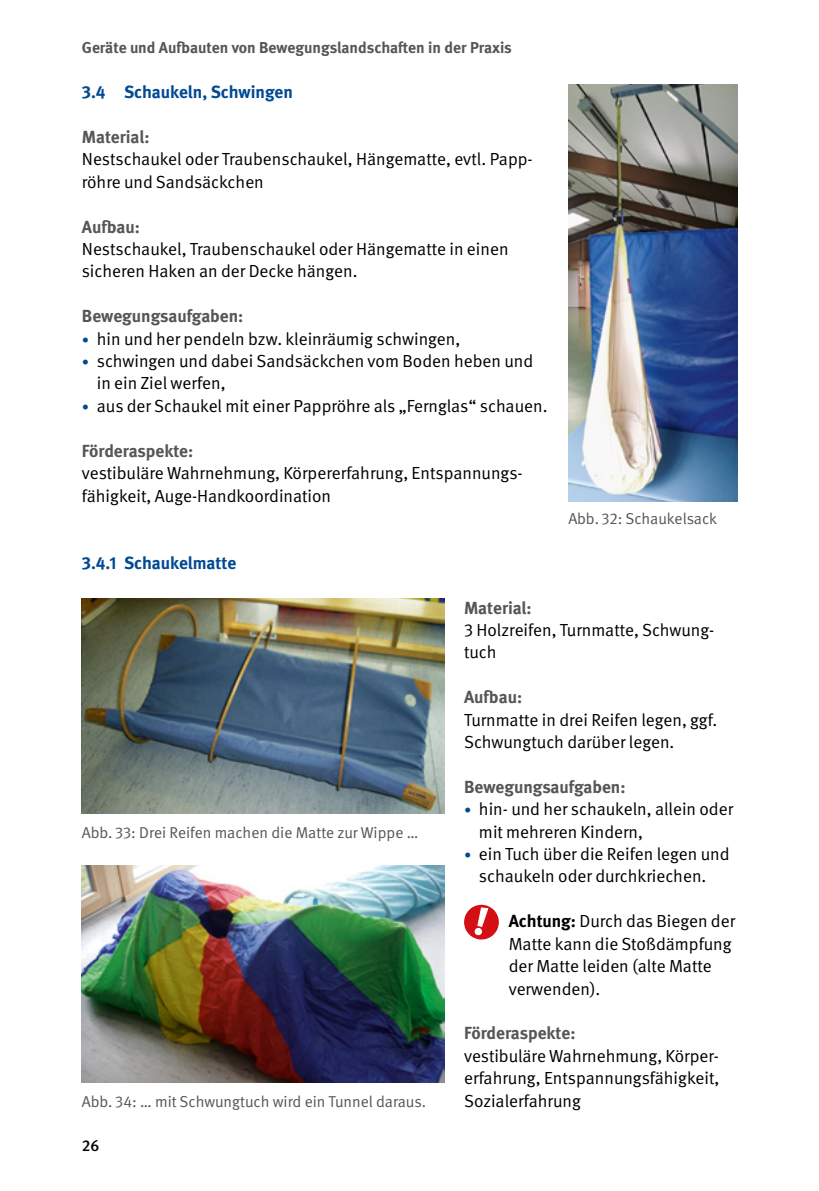
<style>
.page{position:relative;width:819px;height:1191px;background:#fff}
.page>*{position:absolute;margin:0;border:0;box-sizing:border-box;transform-origin:0 0}
.t1{font:17.5px/22.4px "DGUV Meta";color:#000}
.t2{font:700 17.5px "DGUV Meta";color:#565656}
.t3{font:700 17.5px "DGUV Meta";letter-spacing:-.005em;color:#004993}
.t4{font:15.75px "DGUV Meta";letter-spacing:-.005em;color:#565656}
.t5{font:700 15.75px "DGUV Meta";color:#565656}
.t6{font:500 15.75px "DGUV Meta";color:#000}
.s1{font-size:14px;color:#004993}
.s2{font-weight:700}
</style>
<div class="page">
<img style="left:568px;top:84px;width:169px;height:417px">
<div style="left:464px;top:904px;width:35px;height:35px;background:#d40f14;border-radius:50%"></div>
<svg style="left:474px;top:907px;width:15px;height:29px"></svg>
<img style="left:82px;top:598px;width:362px;height:215px">
<img style="left:82px;top:865px;width:362px;height:217px">
<p class="t5" style="left:82px;top:38px;width:431px">Geräte und Aufbauten von Bewegungslandschaften in der Praxis</p>
<p class="t3" style="left:82px;top:82px;width:212px">3.4 Schaukeln, Schwingen</p>
<p class="t2" style="left:82px;top:126px;width:69px">Material:</p>
<p class="t1" style="left:82px;top:148px;width:452px">Nestschaukel oder Traubenschaukel, Hängematte, evtl. Papp&shy;röhre und Sandsäckchen</p>
<p class="t2" style="left:82px;top:216px;width:60px">Aufbau:</p>
<p class="t1" style="left:82px;top:238px;width:428px">Nestschaukel, Traubenschaukel oder Hängematte in einen sicheren Haken an der Decke hängen.</p>
<p class="t2" style="left:82px;top:306px;width:163px">Bewegungsaufgaben:</p>
<p class="t1" style="left:82px;top:328px;width:380px"><span class="s1">∙</span> hin und her pendeln bzw. kleinräumig schwingen,</p>
<p class="t1" style="left:82px;top:350px;width:453px"><span class="s1">∙</span> schwingen und dabei Sandsäckchen vom Boden heben und</p>
<p class="t1" style="left:97px;top:372px;width:130px">in ein Ziel werfen,</p>
<p class="t1" style="left:82px;top:395px;width:467px"><span class="s1">∙</span> aus der Schaukel mit einer Pappröhre als „Fernglas“ schauen.</p>
<p class="t2" style="left:82px;top:440px;width:113px">Förderaspekte:</p>
<p class="t1" style="left:82px;top:462px;width:440px">vestibuläre Wahrnehmung, Körpererfahrung, Entspannungs&shy;fähigkeit, Auge-Handkoordination</p>
<p class="t3" style="left:82px;top:552px;width:156px">3.4.1 Schaukelmatte</p>
<p class="t4" style="left:568px;top:509px;width:150px">Abb. 32: Schaukelsack</p>
<p class="t4" style="left:82px;top:823px;width:338px">Abb. 33: Drei Reifen machen die Matte zur Wippe …</p>
<p class="t4" style="left:82px;top:1092px;width:346px">Abb. 34: … mit Schwungtuch wird ein Tunnel daraus.</p>
<p class="t6" style="left:82px;top:1136px;width:19px">26</p>
<p class="t2" style="left:464px;top:597px;width:69px">Material:</p>
<p class="t1" style="left:464px;top:619px;width:252px">3 Holzreifen, Turnmatte, Schwung&shy;tuch</p>
<p class="t2" style="left:464px;top:686px;width:60px">Aufbau:</p>
<p class="t1" style="left:464px;top:708px;width:255px">Turnmatte in drei Reifen legen, ggf.<br>Schwungtuch darüber legen.</p>
<p class="t2" style="left:464px;top:776px;width:163px">Bewegungsaufgaben:</p>
<p class="t1" style="left:464px;top:798px;width:271px"><span class="s1">∙</span> hin- und her schaukeln, allein oder</p>
<p class="t1" style="left:479px;top:820px;width:165px">mit mehreren Kindern,</p>
<p class="t1" style="left:464px;top:843px;width:267px"><span class="s1">∙</span> ein Tuch über die Reifen legen und</p>
<p class="t1" style="left:479px;top:865px;width:229px">schaukeln oder durchkriechen.</p>
<p class="t1" style="left:508px;top:910px;width:228px"><span class="s2">Achtung:</span> Durch das Biegen der<br>Matte kann die Stoßdämpfung der Matte leiden (alte Matte verwenden).</p>
<p class="t2" style="left:464px;top:1022px;width:113px">Förderaspekte:</p>
<p class="t1" style="left:464px;top:1044px;width:257px;text-align:justify">vestibuläre Wahrnehmung, Körper&shy;erfahrung, Entspannungsfähigkeit, Sozialerfahrung</p>
</div>
